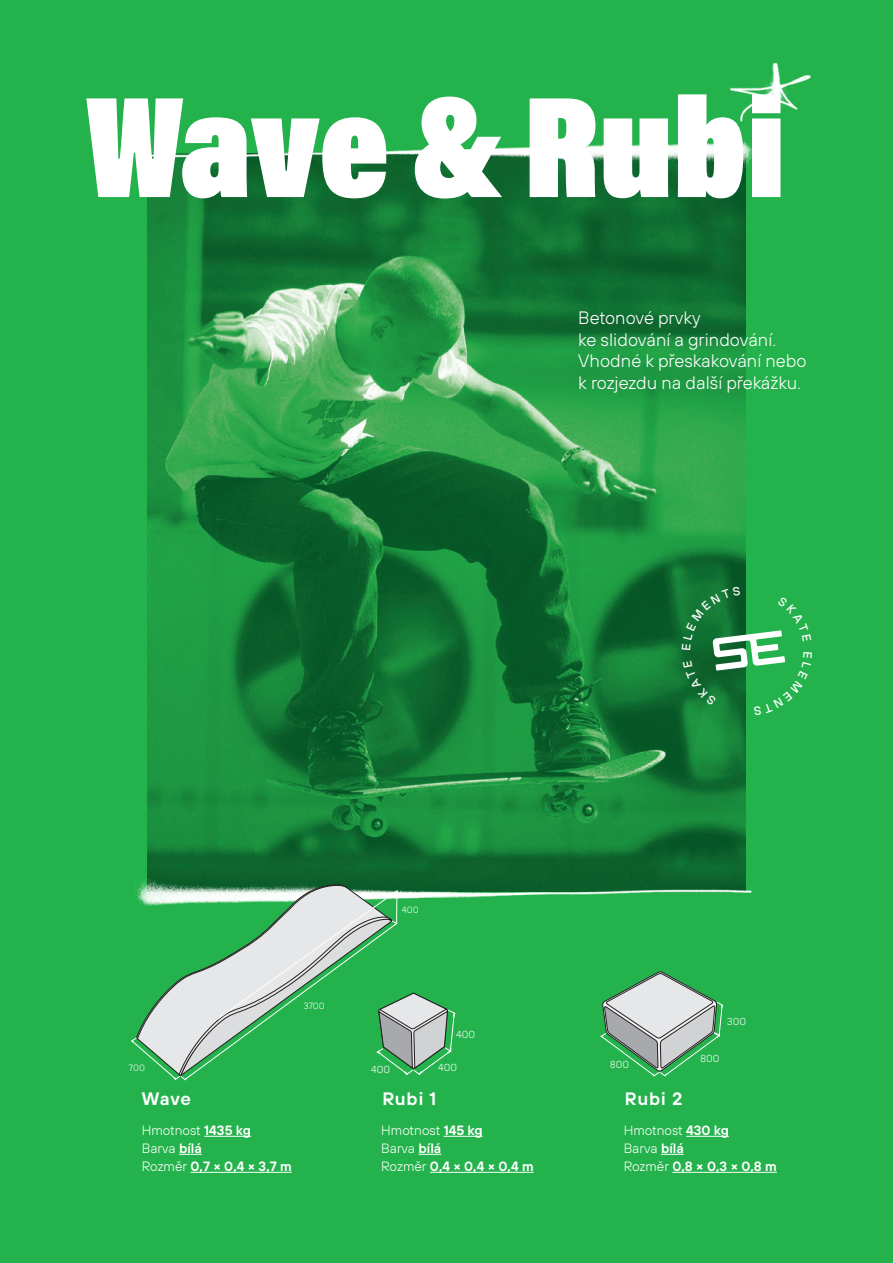
<style>
.page{position:relative;width:893px;height:1263px;background:#23b24b}
.page>*{position:absolute;margin:0;border:0;box-sizing:border-box;transform-origin:0 0}
.t1{font:900 146.25px "Acumin Pro Cond";letter-spacing:-.005em;color:#fff}
.t2{font:300 18px/21.6px "TT Hoves";color:#fff}
.t3{font:600 18px "TT Hoves";letter-spacing:.04em;color:#fff}
.t4{font:600 13.5px/18px "TT Hoves";color:#fff}
.t5{font:300 10.5px "Pill Gothic 600 mg";color:#fff}
.t6{font:300 9.3px "Pill Gothic 600 mg";color:#fff}
.s1{font-weight:300}
</style>
<div class="page">
<svg style="left:600px;top:972px;width:123px;height:104px"></svg>
<hr style="left:204px;top:1136px;width:47px;height:1px;background:#fff">
<svg style="left:179px;top:1154px;width:23px;height:1px"></svg>
<hr style="left:191px;top:1172px;width:101px;height:1px;background:#fff">
<hr style="left:686px;top:1136px;width:43px;height:1px;background:#fff">
<svg style="left:661px;top:1154px;width:23px;height:1px"></svg>
<hr style="left:672px;top:1172px;width:105px;height:1px;background:#fff">
<hr style="left:444px;top:1136px;width:39px;height:1px;background:#fff">
<svg style="left:419px;top:1154px;width:22px;height:1px"></svg>
<hr style="left:430px;top:1172px;width:104px;height:1px;background:#fff">
<img style="left:148px;top:176px;width:597px;height:694px">
<img style="left:135px;top:870px;width:617px;height:28px">
<svg style="left:131px;top:885px;width:325px;height:195px"></svg>
<img style="left:138px;top:141px;width:619px;height:35px">
<img style="left:730px;top:63px;width:81px;height:59px">
<svg style="left:682px;top:586px;width:104px;height:130px"></svg>
<h1 class="t1" style="left:85px;top:54px;width:702px">Wave &amp; Rubi</h1>
<h2 class="t2" style="left:578px;top:307px;width:230px">Betonové prvky<br>ke slidování a grindování.<br>Vhodné k přeskakování nebo k rozjezdu na další překážku.</h2>
<p class="t6" style="left:129px;top:1062px;width:18px">700</p>
<h2 class="t3" style="left:142px;top:1087px;width:51px">Wave</h2>
<p class="t6" style="left:303px;top:1000px;width:23px">3700</p>
<p class="t6" style="left:402px;top:904px;width:19px">400</p>
<p class="t5" style="left:456px;top:1028px;width:21px">400</p>
<p class="t5" style="left:371px;top:1063px;width:21px">400</p>
<p class="t5" style="left:438px;top:1062px;width:21px">400</p>
<p class="t5" style="left:610px;top:1058px;width:21px">800</p>
<h2 class="t3" style="left:382px;top:1087px;width:55px">Rubi 1</h2>
<h2 class="t3" style="left:625px;top:1087px;width:59px">Rubi 2</h2>
<p class="t5" style="left:727px;top:1016px;width:21px">300</p>
<p class="t5" style="left:700px;top:1053px;width:21px">800</p>
<p class="t4" style="left:142px;top:1121px;width:152px"><span class="s1">Hmotnost</span> 1435 kg<br><span class="s1">Barva</span> bílá<br><span class="s1">Rozměr</span> 0,7 × 0,4 × 3,7 m</p>
<p class="t4" style="left:624px;top:1121px;width:155px"><span class="s1">Hmotnost</span> 430 kg<br><span class="s1">Barva</span> bílá<br><span class="s1">Rozměr</span> 0,8 × 0,3 × 0,8 m</p>
<p class="t4" style="left:381px;top:1121px;width:154px"><span class="s1">Hmotnost</span> 145 kg<br><span class="s1">Barva</span> bílá<br><span class="s1">Rozměr</span> 0,4 × 0,4 × 0,4 m</p>
</div>
